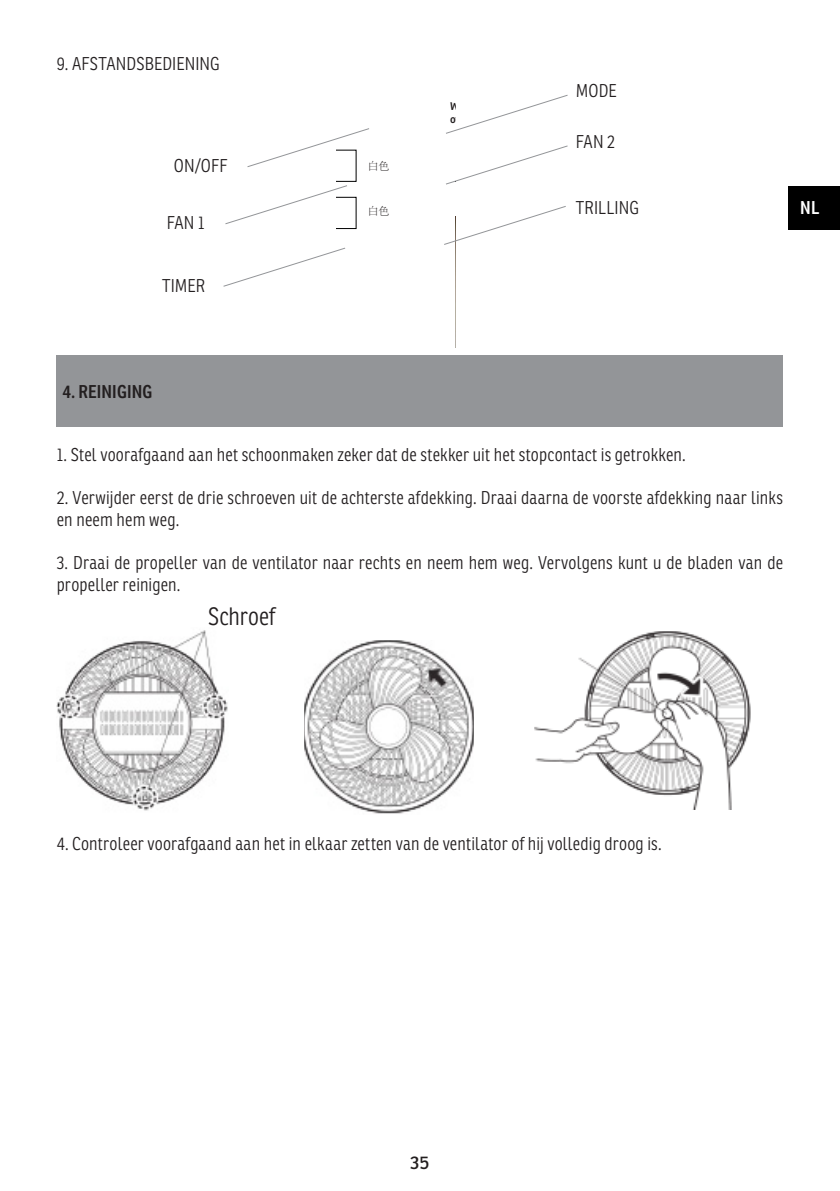
<style>
.page{position:relative;width:840px;height:1191px;background:#fff}
.page>*{position:absolute;margin:0;border:0;box-sizing:border-box;transform-origin:0 0}
.t1{font:300 24.4px "Ronnia Cond";color:#231f20}
.t2{font:300 18px/21.6px "Ronnia Cond";letter-spacing:.01em;color:#231f20}
.t3{font:600 18px "Ronnia Cond";letter-spacing:.005em;color:#231f20}
.t4{font:18px "Ronnia";color:#231f20}
.t5{font:600 18px "Ronnia Cond";color:#fff}
.t6{font:600 10.8px "Ronnia";color:#231f20}
.t7{font:300 10.8px "Adobe Song Std";color:#231f20}
</style>
<div class="page">
<div style="left:57px;top:355px;width:725px;height:71px;background:#939598"></div>
<img style="left:304px;top:640px;width:169px;height:174px">
<img style="left:57px;top:630px;width:171px;height:181px">
<img style="left:534px;top:631px;width:217px;height:178px">
<div style="left:788px;top:186px;width:51px;height:43px;background:#000"></div>
<img style="left:455px;top:216px;width:1px;height:132px">
<svg style="left:225px;top:128px;width:144px;height:101px"></svg>
<svg style="left:223px;top:247px;width:123px;height:40px"></svg>
<svg style="left:446px;top:145px;width:122px;height:40px"></svg>
<svg style="left:446px;top:94px;width:122px;height:40px"></svg>
<svg style="left:444px;top:206px;width:122px;height:40px"></svg>
<p class="t2" style="left:57px;top:53px;width:164px">9. AFSTANDSBEDIENING</p>
<p class="t2" style="left:174px;top:155px;width:55px">ON/OFF</p>
<p class="t2" style="left:167px;top:212px;width:39px">FAN 1</p>
<p class="t2" style="left:162px;top:275px;width:45px">TIMER</p>
<p class="t7" style="left:367px;top:160px;width:23px">白色</p>
<p class="t7" style="left:367px;top:205px;width:23px">白色</p>
<p class="t2" style="left:575px;top:80px;width:42px">MODE</p>
<p class="t2" style="left:575px;top:131px;width:41px">FAN 2</p>
<p class="t2" style="left:575px;top:197px;width:65px">TRILLING</p>
<p class="t5" style="left:799px;top:197px;width:21px">NL</p>
<p class="t3" style="left:62px;top:380px;width:91px">4. REINIGING</p>
<p class="t2" style="left:57px;top:444px;width:630px">1. Stel voorafgaand aan het schoonmaken zeker dat de stekker uit het stopcontact is getrokken.</p>
<p class="t2" style="left:57px;top:487px;width:727px">2. Verwijder eerst de drie schroeven uit de achterste afdekking. Draai daarna de voorste afdekking naar links en neem hem weg.</p>
<p class="t2" style="left:57px;top:552px;width:727px">3. Draai de propeller van de ventilator naar rechts en neem hem weg. Vervolgens kunt u de bladen van de propeller reinigen.</p>
<p class="t6" style="left:449px;top:453px;width:110px">the left). Printed on the</p>
<p class="t6" style="left:449px;top:492px;width:115px">understand that this tab</p>
<h1 class="t1" style="left:208px;top:602px;width:69px">Schroef</h1>
<p class="t2" style="left:57px;top:832px;width:606px">4. Controleer voorafgaand aan het in elkaar zetten van de ventilator of hij volledig droog is.</p>
<p class="t4" style="left:410px;top:1151px;width:20px">35</p>
</div>
